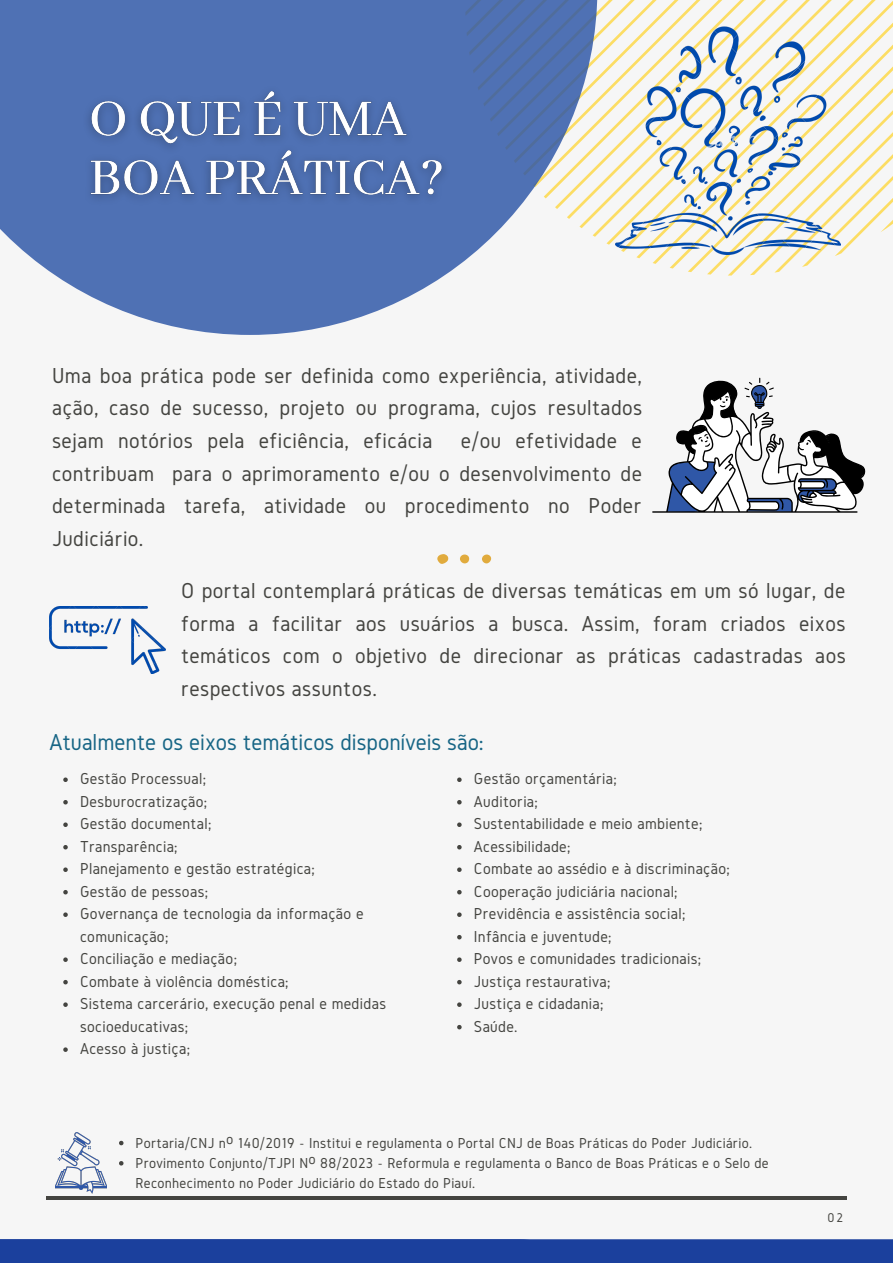
<style>
.page{position:relative;width:893px;height:1264px;background:#fff}
.page>*{position:absolute;margin:0;border:0;box-sizing:border-box;transform-origin:0 0}
.t1{font:24px "Gidole";color:#176585}
.t2{font:22.5px/32.5px "Gidole";letter-spacing:.02em;color:#444440;text-align:justify}
.t3{font:16.5px/22.5px "Gidole";letter-spacing:.02em;color:#444440}
.t4{font:15px/20.2px "Gidole";letter-spacing:.02em;color:#444440}
.t5{font:13.2px "Gidole";color:#444440}
</style>
<div class="page">
<div style="left:0;top:0;width:892px;height:1262px;background:#f6f6f6"></div>
<svg style="left:597px;top:0;width:295px;height:275px"></svg>
<hr style="left:46px;top:1196px;width:800px;height:3px;background:#444440">
<svg style="left:0;top:0;width:597px;height:335px;fill:#4f71b4"></svg>
<div style="left:0;top:1239px;width:892px;height:23px;background:#1b409d"></div>
<img style="left:615px;top:22px;width:225px;height:232px">
<img style="left:49px;top:606px;width:116px;height:67px">
<svg style="left:437px;top:554px;width:11px;height:10px"></svg>
<div style="left:460px;top:554px;width:9px;height:9px;background:#e1ab3d;border-radius:50%"></div>
<div style="left:482px;top:554px;width:9px;height:9px;background:#e1ab3d;border-radius:50%"></div>
<img style="left:55px;top:1132px;width:52px;height:61px">
<svg style="left:652px;top:378px;width:213px;height:134px"></svg>
<svg style="left:63px;top:777px;width:5px;height:5px"></svg>
<svg style="left:63px;top:800px;width:5px;height:4px"></svg>
<svg style="left:63px;top:822px;width:5px;height:5px"></svg>
<svg style="left:63px;top:845px;width:5px;height:4px"></svg>
<svg style="left:63px;top:867px;width:5px;height:5px"></svg>
<svg style="left:63px;top:890px;width:5px;height:4px"></svg>
<svg style="left:63px;top:912px;width:5px;height:5px"></svg>
<svg style="left:63px;top:957px;width:5px;height:4px"></svg>
<svg style="left:63px;top:980px;width:5px;height:4px"></svg>
<svg style="left:63px;top:1002px;width:5px;height:4px"></svg>
<svg style="left:63px;top:1047px;width:5px;height:4px"></svg>
<img style="left:75px;top:76px;width:394px;height:155px">
<svg style="left:119px;top:1140px;width:4px;height:5px"></svg>
<svg style="left:119px;top:1161px;width:4px;height:4px"></svg>
<svg style="left:457px;top:777px;width:4px;height:5px"></svg>
<svg style="left:457px;top:800px;width:4px;height:4px"></svg>
<svg style="left:457px;top:822px;width:4px;height:5px"></svg>
<svg style="left:457px;top:845px;width:4px;height:4px"></svg>
<svg style="left:457px;top:867px;width:4px;height:5px"></svg>
<svg style="left:457px;top:890px;width:4px;height:4px"></svg>
<svg style="left:457px;top:912px;width:4px;height:5px"></svg>
<svg style="left:457px;top:935px;width:4px;height:4px"></svg>
<svg style="left:457px;top:957px;width:4px;height:4px"></svg>
<svg style="left:457px;top:980px;width:4px;height:4px"></svg>
<svg style="left:457px;top:1002px;width:4px;height:4px"></svg>
<svg style="left:457px;top:1025px;width:4px;height:4px"></svg>
<p class="t2" style="left:52px;top:358px;width:592px">Uma boa prática pode ser definida como experiência, atividade, ação, caso de sucesso, projeto ou programa, cujos resultados sejam notórios pela eficiência, eficácia</p>
<p class="t2" style="left:52px;top:424px;width:591px;text-indent:409px">e/ou efetividade e contribuam para o aprimoramento e/ou o desenvolvimento de determinada tarefa, atividade ou procedimento no Poder Judiciário.</p>
<p class="t2" style="left:181px;top:574px;width:666px">O portal contemplará práticas de diversas temáticas em um só lugar, de forma a facilitar aos usuários a busca. Assim, foram criados eixos temáticos com o objetivo de direcionar as práticas cadastradas aos respectivos assuntos.</p>
<p class="t1" style="left:49px;top:729px;width:436px">Atualmente os eixos temáticos disponíveis são:</p>
<p class="t3" style="left:80px;top:767px;width:127px">Gestão Processual;</p>
<p class="t3" style="left:80px;top:789px;width:129px">Desburocratização;</p>
<p class="t3" style="left:80px;top:812px;width:133px">Gestão documental;</p>
<p class="t3" style="left:80px;top:834px;width:99px">Transparência;</p>
<p class="t3" style="left:80px;top:857px;width:236px">Planejamento e gestão estratégica;</p>
<p class="t3" style="left:80px;top:879px;width:129px">Gestão de pessoas;</p>
<p class="t3" style="left:80px;top:902px;width:285px">Governança de tecnologia da informação e comunicação;</p>
<p class="t3" style="left:80px;top:947px;width:158px">Conciliação e mediação;</p>
<p class="t3" style="left:80px;top:969px;width:210px">Combate à violência doméstica;</p>
<p class="t3" style="left:80px;top:992px;width:307px">Sistema carcerário, execução penal e medidas socioeducativas;</p>
<p class="t3" style="left:80px;top:1037px;width:111px">Acesso à justiça;</p>
<p class="t3" style="left:474px;top:767px;width:144px">Gestão orçamentária;</p>
<p class="t3" style="left:474px;top:789px;width:65px">Auditoria;</p>
<p class="t3" style="left:474px;top:812px;width:230px">Sustentabilidade e meio ambiente;</p>
<p class="t3" style="left:474px;top:834px;width:98px">Acessibilidade;</p>
<p class="t3" style="left:474px;top:857px;width:257px">Combate ao assédio e à discriminação;</p>
<p class="t3" style="left:474px;top:879px;width:205px">Cooperação judiciária nacional;</p>
<p class="t3" style="left:474px;top:902px;width:213px">Previdência e assistência social;</p>
<p class="t3" style="left:474px;top:924px;width:139px">Infância e juventude;</p>
<p class="t3" style="left:474px;top:947px;width:229px">Povos e comunidades tradicionais;</p>
<p class="t3" style="left:474px;top:969px;width:138px">Justiça restaurativa;</p>
<p class="t3" style="left:474px;top:992px;width:131px">Justiça e cidadania;</p>
<p class="t3" style="left:474px;top:1014px;width:45px">Saúde.</p>
<p class="t4" style="left:135px;top:1132px;width:618px">Portaria/CNJ nº 140/2019 - Institui e regulamenta o Portal CNJ de Boas Práticas do Poder Judiciário.</p>
<p class="t4" style="left:135px;top:1152px;width:634px">Provimento Conjunto/TJPI Nº 88/2023 - Reformula e regulamenta o Banco de Boas Práticas e o Selo de<br>Reconhecimento no Poder Judiciário do Estado do Piauí.</p>
<p class="t5" style="left:827px;top:1210px;width:17px">02</p>
</div>
